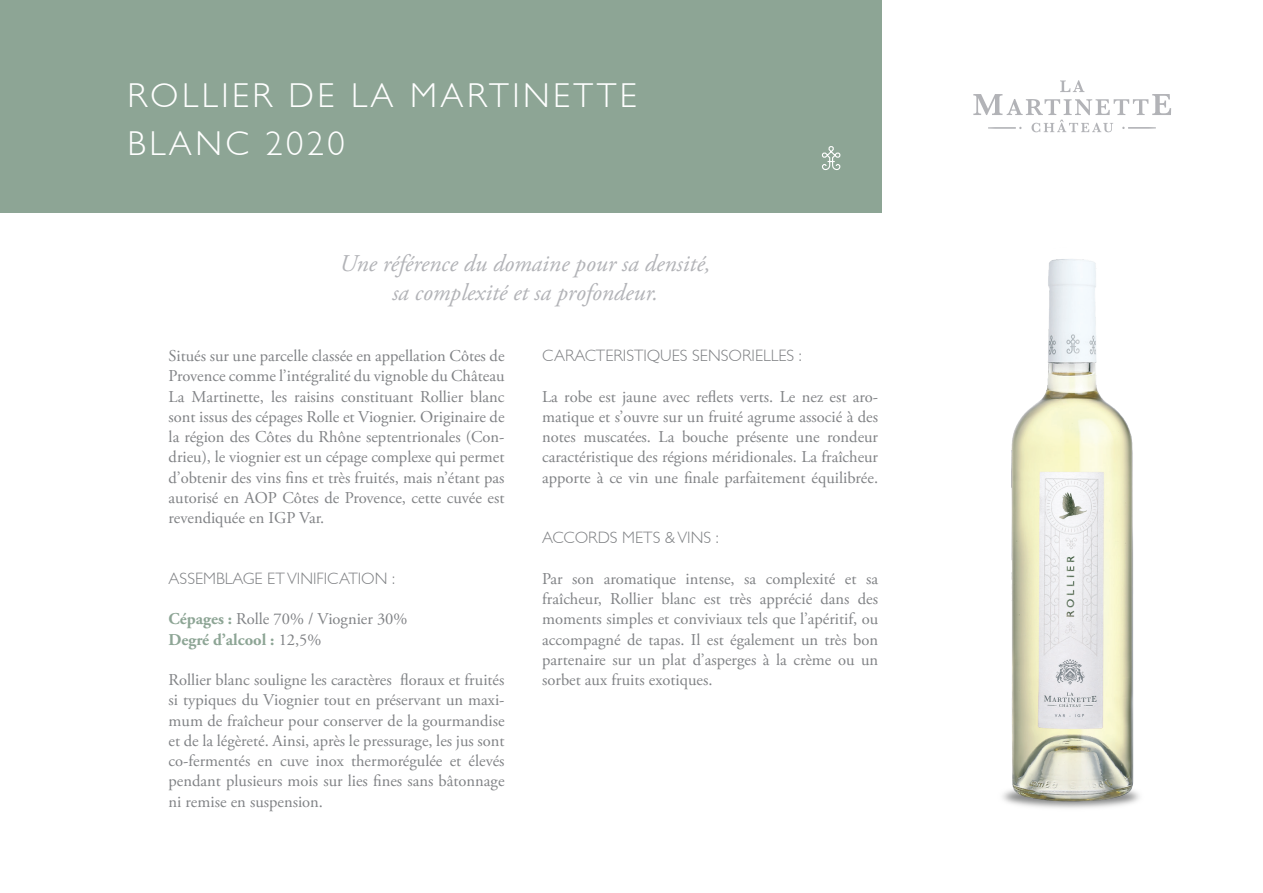
<style>
.page{position:relative;width:1263px;height:893px;background:#fff}
.page>*{position:absolute;margin:0;border:0;box-sizing:border-box;transform-origin:0 0}
.t1{font:300 34.5px/48px "Gill Sans";letter-spacing:.1em;color:#fff}
.t2{font:italic 24px/28.8px "Adobe Garamond Pro";color:#b2b3b7;text-align:center}
.t3{font:16.5px/20.2px "Adobe Garamond Pro";color:#808285;text-align:justify}
.t4{font:300 16.5px "Gill Sans";color:#808285}
.s1{font-weight:700;color:#8da595}
</style>
<div class="page">
<img style="left:1002px;top:259px;width:138px;height:549px">
<svg style="left:973px;top:80px;width:198px;height:52px"></svg>
<div style="left:0;top:0;width:881px;height:213px;background:#8da595"></div>
<svg style="left:822px;top:146px;width:19px;height:24px"></svg>
<h1 class="t1" style="left:128px;top:72px;width:511px">ROLLIER DE LA MARTINETTE<br>BLANC 2020</h1>
<h2 class="t2" style="left:339px;top:250px;width:373px">Une référence du domaine pour sa densité, sa complexité et sa profondeur.</h2>
<p class="t3" style="left:169px;top:346px;width:337px">Situés sur une parcelle classée en appellation Côtes de Provence comme l’intégralité du vignoble du Château La Martinette, les raisins constituant Rollier blanc sont issus des cépages Rolle et Viognier. Originaire de la région des Côtes du Rhône septentrionales (Con&shy;drieu), le viognier est un cépage complexe qui permet d’obtenir des vins fins et très fruités, mais n’étant pas autorisé en AOP Côtes de Provence, cette cuvée est revendiquée en IGP Var.</p>
<p class="t4" style="left:169px;top:569px;width:228px">ASSEMBLAGE ET VINIFICATION :</p>
<p class="t3" style="left:169px;top:610px;width:240px"><span class="s1">Cépages :</span> Rolle 70% / Viognier 30%<br><span class="s1">Degré d’alcool :</span> 12,5%</p>
<p class="t3" style="left:169px;top:670px;width:337px">Rollier blanc souligne les caractères floraux et fruités si typiques du Viognier tout en préservant un maxi&shy;mum de fraîcheur pour conserver de la gourmandise et de la légèreté. Ainsi, après le pressurage, les jus sont co-fermentés en cuve inox thermorégulée et élevés pendant plusieurs mois sur lies fines sans bâtonnage ni remise en suspension.</p>
<p class="t4" style="left:542px;top:346px;width:261px">CARACTERISTIQUES SENSORIELLES :</p>
<p class="t3" style="left:542px;top:387px;width:337px">La robe est jaune avec reflets verts. Le nez est aro&shy;matique et s’ouvre sur un fruité agrume associé à des notes muscatées. La bouche présente une rondeur caractéristique des régions méridionales. La fraîcheur apporte à ce vin une finale parfaitement équilibrée.</p>
<p class="t4" style="left:542px;top:528px;width:178px">ACCORDS METS &amp; VINS :</p>
<p class="t3" style="left:542px;top:569px;width:337px">Par son aromatique intense, sa complexité et sa fraîcheur, Rollier blanc est très apprécié dans des moments simples et conviviaux tels que l’apéritif, ou accompagné de tapas. Il est également un très bon partenaire sur un plat d’asperges à la crème ou un sorbet aux fruits exotiques.</p>
</div>
